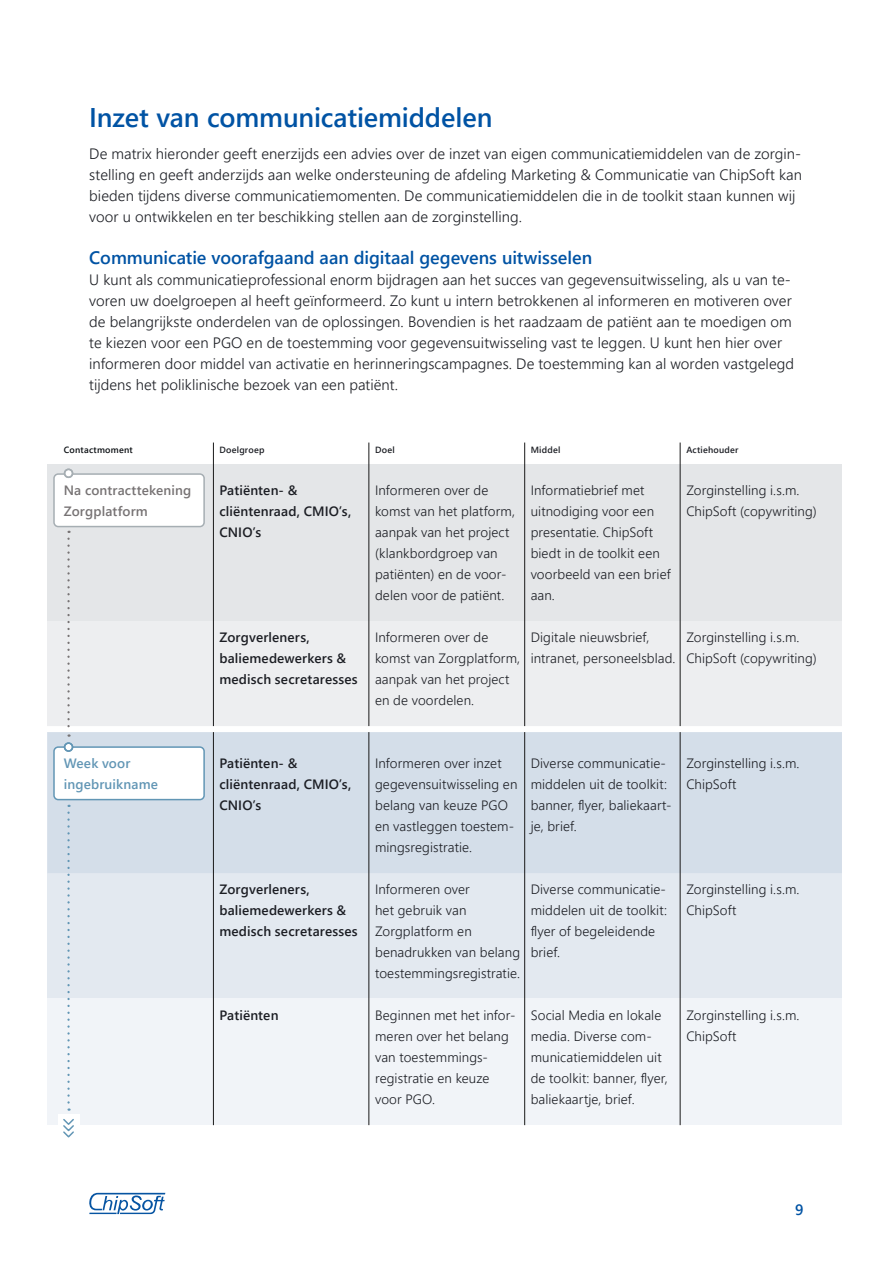
<style>
.page{position:relative;width:893px;height:1263px;background:#fff}
.page>*{position:absolute;margin:0;border:0;box-sizing:border-box;transform-origin:0 0}
.t1{font:600 27px "Segoe UI";letter-spacing:-.005em;color:#0053a4}
.t2{font:600 18px "Segoe UI";letter-spacing:-.005em;color:#0053a4}
.t3{font:300 15px/21px "Segoe UI";letter-spacing:.005em;color:#1c1e24}
.t4{font:600 15px "Segoe UI";color:#0053a4}
.t5{font:300 13.5px/21px "Segoe UI";letter-spacing:.01em;color:#1c1e24}
.t6{font:600 13.5px/21px "Segoe UI";letter-spacing:.01em;color:#1c1e24}
.t7{font:600 13.5px/21px "Segoe UI";letter-spacing:.01em;color:#777374}
.t8{font:600 13.5px/21px "Segoe UI";letter-spacing:.01em;color:#6296b5}
.t9{font:600 9px "Segoe UI";letter-spacing:.025em;color:#1c1e24}
.t10{font:600 9px "Segoe UI";letter-spacing:.025em;color:#0b0f13}
</style>
<div class="page">
<svg style="left:89px;top:1193px;width:76px;height:21px"></svg>
<div style="left:47px;top:464px;width:795px;height:157px;background:#e4e6e8"></div>
<div style="left:47px;top:621px;width:795px;height:105px;background:#edeef0"></div>
<div style="left:47px;top:873px;width:795px;height:126px;background:#e3e9f0"></div>
<div style="left:47px;top:999px;width:795px;height:126px;background:#f1f4f8"></div>
<div style="left:47px;top:732px;width:795px;height:141px;background:#d4dee9"></div>
<svg style="left:67px;top:813px;width:3px;height:298px"></svg>
<div style="left:54px;top:474px;width:150px;height:52px;background:#fff;border-radius:4px"></div>
<div style="left:53px;top:473px;width:152px;height:54px;border:2px solid #a6aeb3;border-radius:4px"></div>
<div style="left:65px;top:469px;width:8px;height:8px;background:#fff;border-radius:50%"></div>
<div style="left:64px;top:469px;width:9px;height:9px;border:2px solid #a6aeb3;border-radius:50%"></div>
<div style="left:64px;top:468px;width:9px;height:10px;border:2px solid #a6aeb3;border-radius:50%"></div>
<div style="left:54px;top:747px;width:150px;height:52px;background:#fff;border-radius:4px"></div>
<div style="left:53px;top:746px;width:152px;height:54px;border:2px solid #6296b5;border-radius:4px"></div>
<div style="left:65px;top:743px;width:8px;height:8px;background:#fff;border-radius:50%"></div>
<div style="left:64px;top:742px;width:9px;height:10px;border:2px solid #6296b5;border-radius:50%"></div>
<hr style="left:213px;top:443px;width:1px;height:682px;background:#191919">
<hr style="left:369px;top:443px;width:1px;height:682px;background:#191919">
<hr style="left:524px;top:443px;width:1px;height:682px;background:#191919">
<hr style="left:680px;top:443px;width:1px;height:682px;background:#191919">
<div style="left:45px;top:726px;width:799px;height:6px;background:#fff"></div>
<svg style="left:67px;top:539px;width:3px;height:198px"></svg>
<div style="left:58px;top:1114px;width:22px;height:28px;background:#fff"></div>
<svg style="left:63px;top:1119px;width:11px;height:19px"></svg>
<h1 class="t1" style="left:89px;top:92px;width:405px">Inzet van communicatiemiddelen</h1>
<p class="t3" style="left:89px;top:142px;width:714px">De matrix hieronder geeft enerzijds een advies over de inzet van eigen communicatiemiddelen van de zorgin&shy;stelling en geeft anderzijds aan welke ondersteuning de afdeling Marketing &amp; Communicatie van ChipSoft kan bieden tijdens diverse communicatiemomenten. De communicatiemiddelen die in de toolkit staan kunnen wij voor u ontwikkelen en ter beschikking stellen aan de zorginstelling.</p>
<h2 class="t2" style="left:89px;top:241px;width:504px">Communicatie voorafgaand aan digitaal gegevens uitwisselen</h2>
<p class="t3" style="left:89px;top:268px;width:706px">U kunt als communicatieprofessional enorm bijdragen aan het succes van gegevensuitwisseling, als u van te&shy;voren uw doelgroepen al heeft geïnformeerd. Zo kunt u intern betrokkenen al informeren en motiveren over de belangrijkste onderdelen van de oplossingen. Bovendien is het raadzaam de patiënt aan te moedigen om te kiezen voor een PGO en de toestemming voor gegevensuitwisseling vast te leggen. U kunt hen hier over informeren door middel van activatie en herinneringscampagnes. De toestemming kan al worden vastgelegd tijdens het poliklinische bezoek van een patiënt.</p>
<p class="t10" style="left:64px;top:441px;width:71px">Contactmoment</p>
<p class="t9" style="left:219px;top:441px;width:47px">Doelgroep</p>
<p class="t9" style="left:375px;top:441px;width:21px">Doel</p>
<p class="t9" style="left:531px;top:441px;width:31px">Middel</p>
<p class="t9" style="left:686px;top:441px;width:54px">Actiehouder</p>
<p class="t5" style="left:375px;top:478px;width:141px">Informeren over de komst van het platform, aanpak van het project (klankbordgroep van patiënten) en de voor&shy;delen voor de patiënt.</p>
<p class="t5" style="left:375px;top:625px;width:147px">Informeren over de komst van Zorgplatform, aanpak van het project en de voordelen.</p>
<p class="t7" style="left:64px;top:479px;width:129px">Na contracttekening<br>Zorgplatform</p>
<p class="t5" style="left:531px;top:479px;width:142px">Informatiebrief met uitnodiging voor een presentatie. ChipSoft biedt in de toolkit een voorbeeld van een brief aan.</p>
<p class="t5" style="left:531px;top:626px;width:146px">Digitale nieuwsbrief, intranet, personeelsblad.</p>
<p class="t6" style="left:219px;top:479px;width:133px">Patiënten- &amp; cliëntenraad, CMIO’s,<br>CNIO’s</p>
<p class="t5" style="left:686px;top:479px;width:132px">Zorginstelling i.s.m.<br>ChipSoft (copywriting)</p>
<p class="t6" style="left:219px;top:626px;width:140px">Zorgverleners, baliemedewerkers &amp; medisch secretaresses</p>
<p class="t5" style="left:686px;top:626px;width:132px">Zorginstelling i.s.m.<br>ChipSoft (copywriting)</p>
<p class="t8" style="left:64px;top:752px;width:96px">Week voor ingebruikname</p>
<p class="t6" style="left:219px;top:752px;width:133px">Patiënten- &amp; cliëntenraad, CMIO’s,<br>CNIO’s</p>
<p class="t6" style="left:219px;top:878px;width:140px">Zorgverleners, baliemedewerkers &amp; medisch secretaresses</p>
<p class="t6" style="left:219px;top:1004px;width:61px">Patiënten</p>
<p class="t5" style="left:375px;top:751px;width:144px">Informeren over inzet gegevensuitwisseling en belang van keuze PGO en vastleggen toestem&shy;mingsregistratie.</p>
<p class="t5" style="left:375px;top:877px;width:147px">Informeren over<br>het gebruik van<br>Zorgplatform en benadrukken van belang toestemmingsregistratie.</p>
<p class="t5" style="left:375px;top:1003px;width:142px">Beginnen met het infor&shy;meren over het belang van toestemmings&shy;registratie en keuze voor PGO.</p>
<p class="t5" style="left:531px;top:752px;width:142px">Diverse communicatie&shy;middelen uit de toolkit: banner, flyer, baliekaart&shy;je, brief.</p>
<p class="t5" style="left:531px;top:878px;width:138px">Diverse communicatie&shy;middelen uit de toolkit: flyer of begeleidende brief.</p>
<p class="t5" style="left:531px;top:1004px;width:139px">Social Media en lokale media. Diverse com&shy;municatiemiddelen uit de toolkit: banner, flyer, baliekaartje, brief.</p>
<p class="t5" style="left:686px;top:752px;width:115px">Zorginstelling i.s.m.<br>ChipSoft</p>
<p class="t5" style="left:686px;top:878px;width:115px">Zorginstelling i.s.m.<br>ChipSoft</p>
<p class="t5" style="left:686px;top:1004px;width:115px">Zorginstelling i.s.m.<br>ChipSoft</p>
<p class="t4" style="left:795px;top:1196px;width:10px">9</p>
</div>
